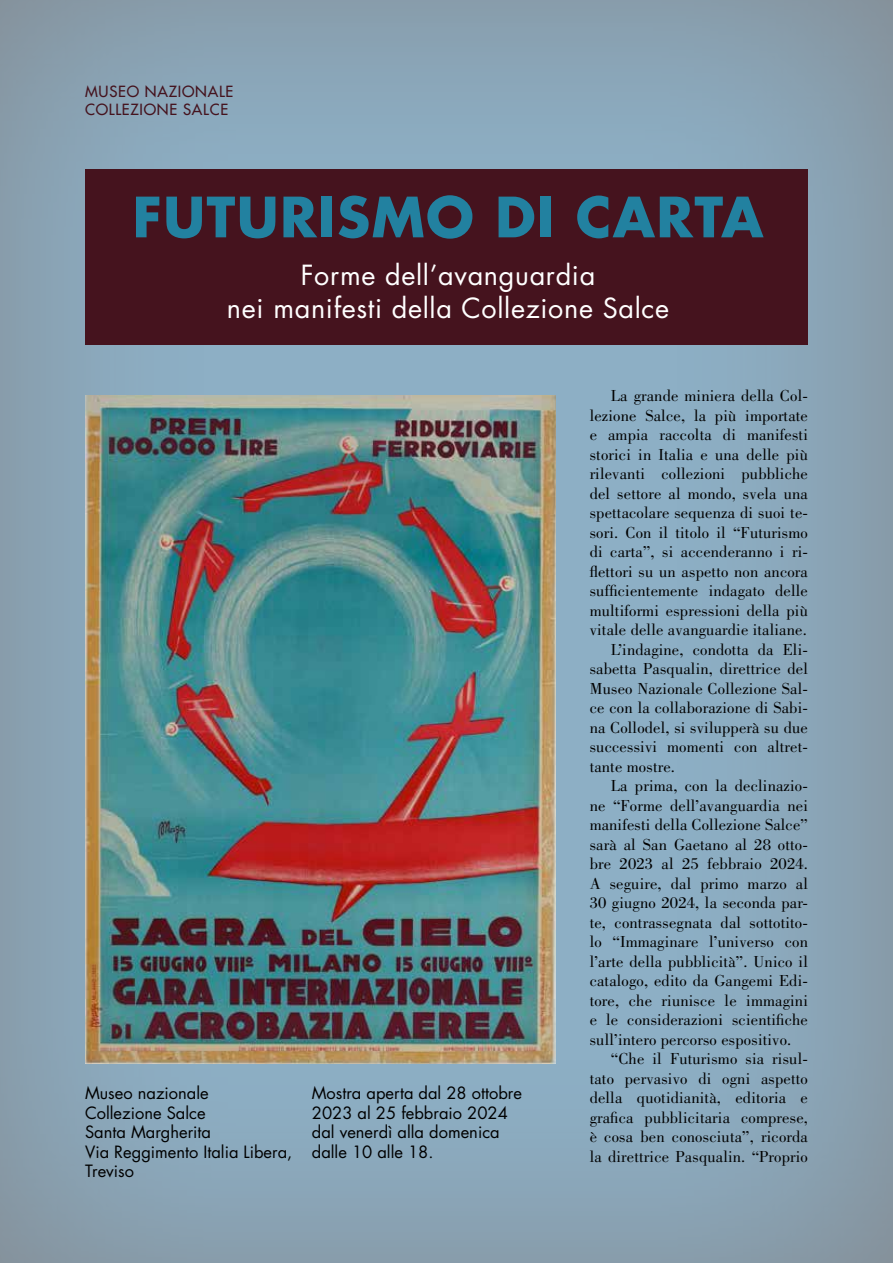
<style>
.page{position:relative;width:893px;height:1263px;background:#fff}
.page>*{position:absolute;margin:0;border:0;box-sizing:border-box;transform-origin:0 0}
.t1{font:700 54px "Futura Std";letter-spacing:.025em;color:#2281a0}
.t2{font:27px/33px "Futura Std";letter-spacing:.025em;color:#fff;text-align:center}
.t3{font:16.5px "Bodoni Std";letter-spacing:.01em;color:#000}
.t4{font:16.5px/19.5px "Futura Std";color:#000}
.t5{font:500 15px/18px "Futura Std";letter-spacing:.05em;color:#45131e}
</style>
<div class="page">
<div style="left:0;top:0;width:893px;height:1263px;background:#d88767;opacity:.5"></div>
<img style="left:85px;top:395px;width:471px;height:668px">
<div style="left:85px;top:169px;width:723px;height:176px;background:#45131e"></div>
<p class="t5" style="left:85px;top:83px;width:150px">MUSEO NAZIONALE<br>COLLEZIONE SALCE</p>
<h1 class="t1" style="left:133px;top:181px;width:632px">FUTURISMO DI CARTA</h1>
<h2 class="t2" style="left:227px;top:259px;width:444px">Forme dell’avanguardia<br>nei manifesti della Collezione Salce</h2>
<p class="t4" style="left:85px;top:1084px;width:209px">Museo nazionale<br>Collezione Salce<br>Santa Margherita<br>Via Reggimento Italia Libera,<br>Treviso</p>
<p class="t4" style="left:312px;top:1084px;width:212px">Mostra aperta dal 28 ottobre<br>2023 al 25 febbraio 2024 dal venerdì alla domenica dalle 10 alle 18.</p>
<p class="t3" style="left:611px;top:386px;width:199px">La grande miniera della Col-</p>
<p class="t3" style="left:590px;top:406px;width:220px">lezione Salce, la più importate</p>
<p class="t3" style="left:590px;top:425px;width:220px">e ampia raccolta di manifesti</p>
<p class="t3" style="left:590px;top:445px;width:220px">storici in Italia e una delle più</p>
<p class="t3" style="left:590px;top:464px;width:220px">rilevanti collezioni pubbliche</p>
<p class="t3" style="left:590px;top:484px;width:220px">del settore al mondo, svela una</p>
<p class="t3" style="left:590px;top:503px;width:220px">spettacolare sequenza di suoi te-</p>
<p class="t3" style="left:590px;top:523px;width:220px">sori. Con il titolo il “Futurismo</p>
<p class="t3" style="left:590px;top:542px;width:220px">di carta”, si accenderanno i ri-</p>
<p class="t3" style="left:590px;top:562px;width:220px">flettori su un aspetto non ancora</p>
<p class="t3" style="left:590px;top:581px;width:220px">sufficientemente indagato delle</p>
<p class="t3" style="left:590px;top:601px;width:220px">multiformi espressioni della più</p>
<p class="t3" style="left:590px;top:620px;width:219px">vitale delle avanguardie italiane.</p>
<p class="t3" style="left:611px;top:640px;width:199px">L’indagine, condotta da Eli-</p>
<p class="t3" style="left:590px;top:659px;width:220px">sabetta Pasqualin, direttrice del</p>
<p class="t3" style="left:590px;top:679px;width:220px">Museo Nazionale Collezione Sal-</p>
<p class="t3" style="left:590px;top:698px;width:220px">ce con la collaborazione di Sabi-</p>
<p class="t3" style="left:590px;top:718px;width:220px">na Collodel, si svilupperà su due</p>
<p class="t3" style="left:590px;top:737px;width:220px">successivi momenti con altret-</p>
<p class="t3" style="left:590px;top:757px;width:87px">tante mostre.</p>
<p class="t3" style="left:611px;top:776px;width:198px">La prima, con la declinazio-</p>
<p class="t3" style="left:590px;top:796px;width:220px">ne “Forme dell’avanguardia nei</p>
<p class="t3" style="left:590px;top:815px;width:220px">manifesti della Collezione Salce”</p>
<p class="t3" style="left:590px;top:835px;width:220px">sarà al San Gaetano al 28 otto-</p>
<p class="t3" style="left:590px;top:854px;width:220px">bre 2023 al 25 febbraio 2024.</p>
<p class="t3" style="left:590px;top:874px;width:220px">A seguire, dal primo marzo al</p>
<p class="t3" style="left:590px;top:893px;width:220px">30 giugno 2024, la seconda par-</p>
<p class="t3" style="left:590px;top:913px;width:220px">te, contrassegnata dal sottotito-</p>
<p class="t3" style="left:590px;top:932px;width:220px">lo “Immaginare l’universo con</p>
<p class="t3" style="left:590px;top:952px;width:220px">l’arte della pubblicità”. Unico il</p>
<p class="t3" style="left:590px;top:972px;width:220px">catalogo, edito da Gangemi Edi-</p>
<p class="t3" style="left:590px;top:991px;width:220px">tore, che riunisce le immagini</p>
<p class="t3" style="left:590px;top:1011px;width:220px">e le considerazioni scientifiche</p>
<p class="t3" style="left:590px;top:1030px;width:203px">sull’intero percorso espositivo.</p>
<p class="t3" style="left:611px;top:1050px;width:198px">“Che il Futurismo sia risul-</p>
<p class="t3" style="left:590px;top:1069px;width:220px">tato pervasivo di ogni aspetto</p>
<p class="t3" style="left:590px;top:1089px;width:220px">della quotidianità, editoria e</p>
<p class="t3" style="left:590px;top:1108px;width:220px">grafica pubblicitaria comprese,</p>
<p class="t3" style="left:590px;top:1128px;width:220px">è cosa ben conosciuta”, ricorda</p>
<p class="t3" style="left:590px;top:1147px;width:220px">la direttrice Pasqualin. “Proprio</p>
</div>
